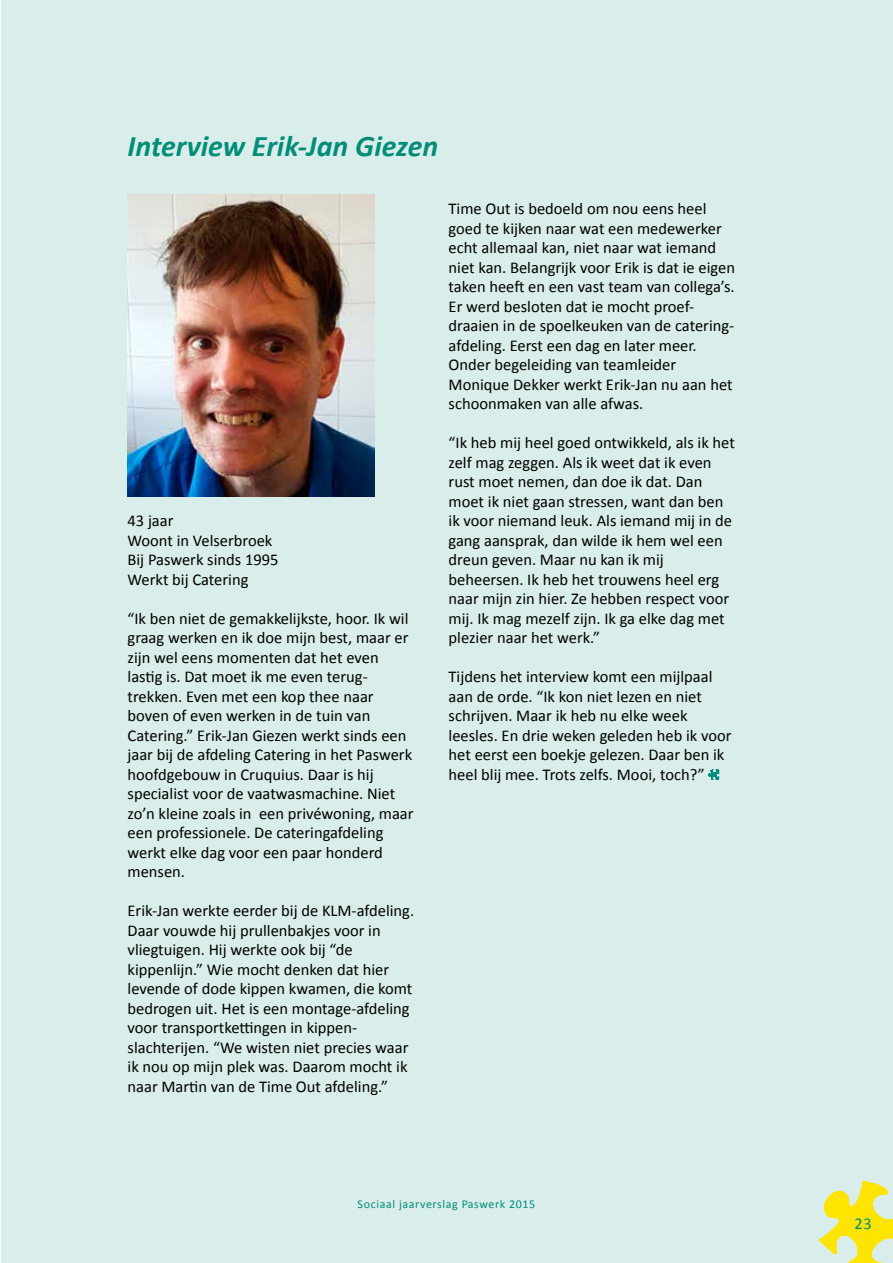
<style>
.page{position:relative;width:893px;height:1263px;background:#fff}
.page>*{position:absolute;margin:0;border:0;box-sizing:border-box;transform-origin:0 0}
.t1{font:italic 700 30px "Calibri";color:#008d79}
.t2{font:16.5px/19.5px "Calibri";color:#000}
.t3{font:16.5px "Calibri";color:#008d79}
.t4{font:12px "Calibri";letter-spacing:.05em;color:#008d79}
</style>
<div class="page">
<div style="left:1px;top:0;width:892px;height:1263px;background:#d9eeeb"></div>
<svg style="left:708px;top:769px;width:11px;height:11px"></svg>
<img style="left:128px;top:195px;width:246px;height:301px">
<svg style="left:819px;top:1181px;width:74px;height:82px"></svg>
<h1 class="t1" style="left:128px;top:127px;width:312px">Interview Erik-Jan Giezen</h1>
<p class="t2" style="left:128px;top:511px;width:152px">43 jaar<br>Woont in Velserbroek<br>Bij Paswerk sinds 1995<br>Werkt bij Catering</p>
<p class="t2" style="left:128px;top:608px;width:288px">“Ik ben niet de gemakkelijkste, hoor. Ik wil graag werken en ik doe mijn best, maar er zijn wel eens momenten dat het even lastig is. Dat moet ik me even terug&shy;trekken. Even met een kop thee naar boven of even werken in de tuin van Catering.” Erik-Jan Giezen werkt sinds een jaar bij de afdeling Catering in het Paswerk hoofdgebouw in Cruquius. Daar is hij specialist voor de vaatwasmachine. Niet zo’n kleine zoals in een privéwoning, maar een professionele. De cateringafdeling werkt elke dag voor een paar honderd mensen.</p>
<p class="t2" style="left:128px;top:901px;width:288px">Erik-Jan werkte eerder bij de KLM-afdeling.<br>Daar vouwde hij prullenbakjes voor in vliegtuigen. Hij werkte ook bij “de kippenlijn.” Wie mocht denken dat hier levende of dode kippen kwamen, die komt bedrogen uit. Het is een montage-afdeling voor transportkettingen in kippen&shy;slachterijen. “We wisten niet precies waar ik nou op mijn plek was. Daarom mocht ik naar Martin van de Time Out afdeling.”</p>
<p class="t2" style="left:449px;top:199px;width:288px">Time Out is bedoeld om nou eens heel goed te kijken naar wat een medewerker echt allemaal kan, niet naar wat iemand niet kan. Belangrijk voor Erik is dat ie eigen taken heeft en een vast team van collega’s.<br>Er werd besloten dat ie mocht proef&shy;draaien in de spoelkeuken van de catering&shy;afdeling. Eerst een dag en later meer.<br>Onder begeleiding van teamleider Monique Dekker werkt Erik-Jan nu aan het schoonmaken van alle afwas.</p>
<p class="t2" style="left:449px;top:433px;width:288px">“Ik heb mij heel goed ontwikkeld, als ik het zelf mag zeggen. Als ik weet dat ik even rust moet nemen, dan doe ik dat. Dan moet ik niet gaan stressen, want dan ben ik voor niemand leuk. Als iemand mij in de gang aansprak, dan wilde ik hem wel een dreun geven. Maar nu kan ik mij beheersen. Ik heb het trouwens heel erg naar mijn zin hier. Ze hebben respect voor mij. Ik mag mezelf zijn. Ik ga elke dag met plezier naar het werk.”</p>
<p class="t2" style="left:449px;top:667px;width:284px">Tijdens het interview komt een mijlpaal aan de orde. “Ik kon niet lezen en niet schrijven. Maar ik heb nu elke week leesles. En drie weken geleden heb ik voor het eerst een boekje gelezen. Daar ben ik heel blij mee. Trots zelfs. Mooi, toch?”</p>
<p class="t4" style="left:358px;top:1196px;width:179px">Sociaal jaarverslag Paswerk 2015</p>
<p class="t3" style="left:854px;top:1213px;width:19px">23</p>
</div>
